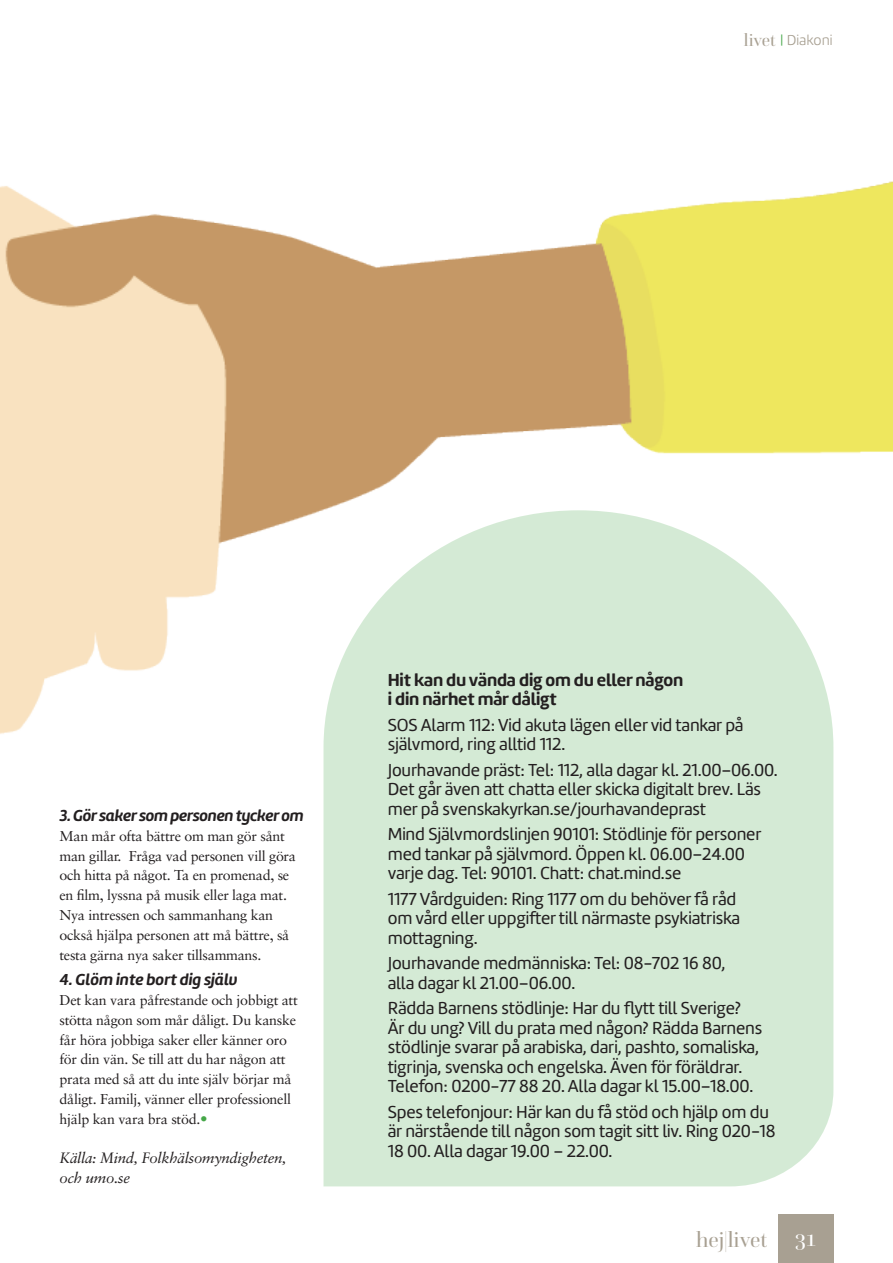
<style>
.page{position:relative;width:893px;height:1263px;background:#fff}
.page>*{position:absolute;margin:0;border:0;box-sizing:border-box;transform-origin:0 0}
.t1{font:22.2px "Questa Grande";color:#a8a092}
.Brödtext_första_styc{font:18px/19.5px "Amelia Rounded Regular";letter-spacing:-.01em;color:#231f20}
.Brödtext_första_styc-2{font:700 18px "Amelia Rounded";letter-spacing:-.01em;color:#231f20}
.Vinjett_liten{font:18px "Questa Grande";color:#a8a092}
.Mellanrubrik_standar{font:italic 700 16.5px "Amelia Rounded";letter-spacing:-.015em;color:#231f20}
.Brödtext_första_styc-3{font:italic 15px/19.8px "Sabon LT";letter-spacing:-.02em;color:#231f20}
.Vinjettnamn_litet{font:15px "Amelia Rounded Light";color:#a8a092}
.Brödtext_första_styc-4{font:14.25px/19.8px "Sabon LT";letter-spacing:-.02em;color:#231f20}
.s1{color:#45a748}
.s2{font-family:"Sabon LT Std";font-size:15px;color:#45a748}
.s3{font-size:24px;color:#fff}
</style>
<div class="page">
<div style="left:777px;top:1214px;width:56px;height:49px;background:#a8a092"></div>
<img style="left:0;top:181px;width:893px;height:786px">
<svg style="left:323px;top:510px;width:510px;height:676px;background:#d7ebd8"></svg>
<p class="Vinjett_liten" style="left:744px;top:29px;width:33px">livet</p>
<p class="Vinjettnamn_litet" style="left:780px;top:31px;width:54px"><span class="s1">|</span> Diakoni</p>
<p class="Mellanrubrik_standar" style="left:60px;top:805px;width:246px">3. Gör saker som personen tycker om</p>
<p class="Brödtext_första_styc-4" style="left:60px;top:826px;width:238px">Man mår ofta bättre om man gör sånt man gillar. Fråga vad personen vill göra och hitta på något. Ta en promenad, se en film, lyssna på musik eller laga mat.<br>Nya intressen och sammanhang kan också hjälpa personen att må bättre, så testa gärna nya saker tillsammans.</p>
<p class="Mellanrubrik_standar" style="left:60px;top:969px;width:180px">4. Glöm inte bort dig själv</p>
<p class="Brödtext_första_styc-4" style="left:60px;top:990px;width:240px">Det kan vara påfrestande och jobbigt att stötta någon som mår dåligt. Du kanske får höra jobbiga saker eller känner oro för din vän. Se till att du har någon att prata med så att du inte själv börjar må dåligt. Familj, vänner eller professionell hjälp kan vara bra stöd.<span class="s2">•</span></p>
<p class="Brödtext_första_styc-3" style="left:60px;top:1148px;width:228px">Källa: Mind, Folkhälsomyndigheten, och umo.se</p>
<p class="Brödtext_första_styc-2" style="left:388px;top:668px;width:297px">Hit kan du vända dig om du eller någon</p>
<p class="Brödtext_första_styc-2" style="left:388px;top:688px;width:170px">i din närhet mår dåligt</p>
<p class="Brödtext_första_styc" style="left:388px;top:715px;width:357px">SOS Alarm 112: Vid akuta lägen eller vid tankar på självmord, ring alltid 112.</p>
<p class="Brödtext_första_styc" style="left:388px;top:760px;width:392px">Jourhavande präst: Tel: 112, alla dagar kl. 21.00–06.00.</p>
<p class="Brödtext_första_styc" style="left:388px;top:779px;width:375px">Det går även att chatta eller skicka digitalt brev. Läs mer på svenskakyrkan.se/jourhavandeprast</p>
<p class="Brödtext_första_styc" style="left:388px;top:824px;width:375px">Mind Självmordslinjen 90101: Stödlinje för personer med tankar på självmord. Öppen kl. 06.00–24.00 varje dag. Tel: 90101. Chatt: chat.mind.se</p>
<p class="Brödtext_första_styc" style="left:388px;top:889px;width:354px">1177 Vårdguiden: Ring 1177 om du behöver få råd om vård eller uppgifter till närmaste psykiatriska mottagning.</p>
<p class="Brödtext_första_styc" style="left:388px;top:953px;width:339px">Jourhavande medmänniska: Tel: 08-702 16 80,</p>
<p class="Brödtext_första_styc" style="left:388px;top:973px;width:189px">alla dagar kl 21.00–06.00.</p>
<p class="Brödtext_första_styc" style="left:388px;top:998px;width:355px">Rädda Barnens stödlinje: Har du flytt till Sverige?</p>
<p class="Brödtext_första_styc" style="left:388px;top:1018px;width:376px">Är du ung? Vill du prata med någon? Rädda Barnens stödlinje svarar på arabiska, dari, pashto, somaliska, tigrinja, svenska och engelska. Även för föräldrar.<br>Telefon: 0200-77 88 20. Alla dagar kl 15.00–18.00.</p>
<p class="Brödtext_första_styc" style="left:388px;top:1102px;width:389px">Spes telefonjour: Här kan du få stöd och hjälp om du är närstående till någon som tagit sitt liv. Ring 020-18<br>18 00. Alla dagar 19.00 – 22.00.</p>
<p class="t1" style="left:696px;top:1227px;width:122px">hej|livet <span class="s3">31</span></p>
</div>
